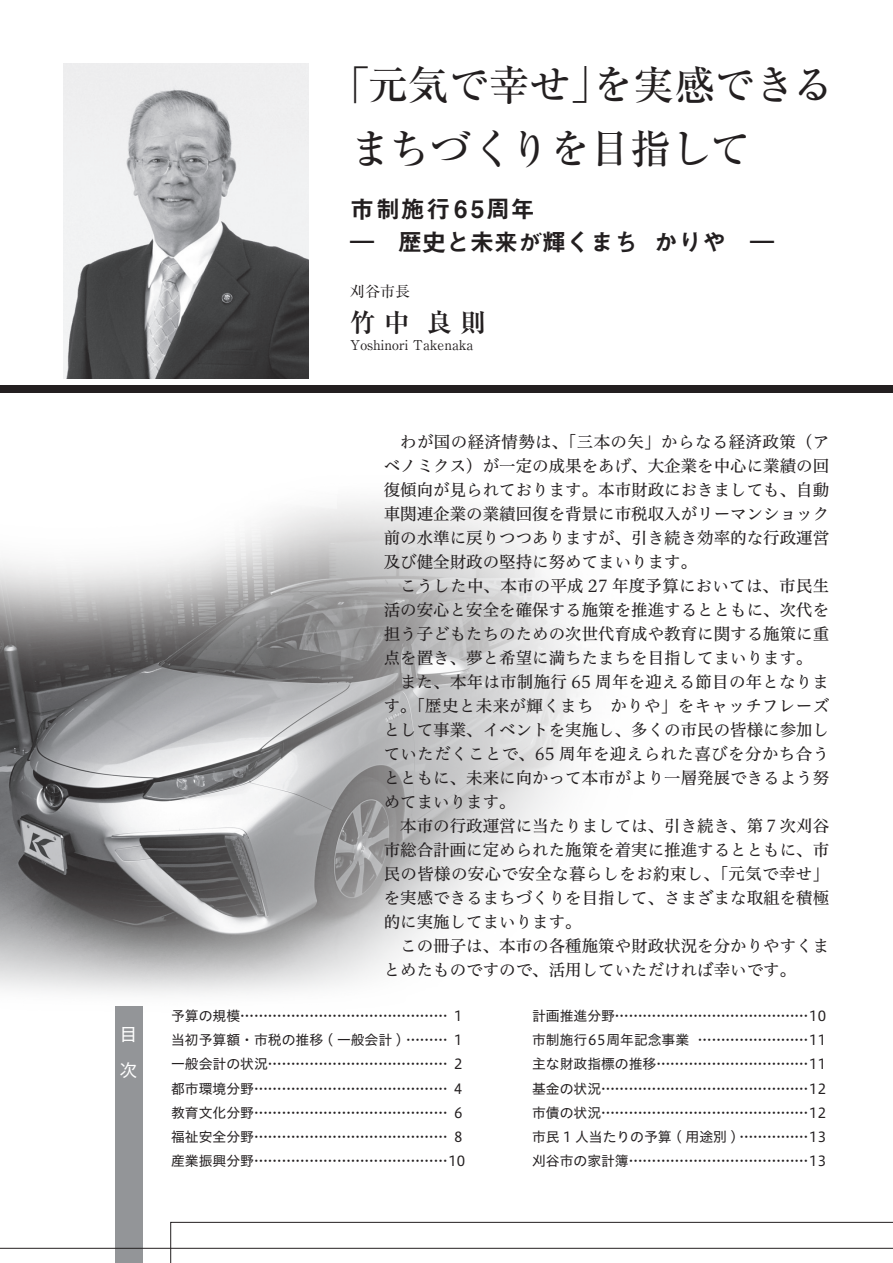
<style>
.page{position:relative;width:893px;height:1263px;background:#fff}
.page>*{position:absolute;margin:0;border:0;box-sizing:border-box;transform-origin:0 0}
.t1{font:500 40.5px/63px "Ryumin Pro";color:#231f20}
.t2{font:700 25.5px "Ryumin Pro";color:#231f20}
.t3{font:24px/33px "Midashi Go Pro MB31";color:#231f20}
.t4{font:18px/36px "Hiragino UD Sans Std N W4";color:#fff}
.t5{font:16.5px/24px "Hiragino UD Serif Std N W4";color:#231f20;text-align:justify}
.t6{font:15px "Ryumin Pro";color:#231f20}
.t7{font:13.8px/24.2px "Hiragino UD Sans Std N W4";color:#231f20;text-align:justify}
.t8{font:13.5px "Ryumin Pro";color:#231f20}
</style>
<div class="page">
<img style="left:0;top:501px;width:585px;height:523px">
<div style="left:115px;top:1007px;width:27px;height:256px;background:#939598"></div>
<img style="left:64px;top:64px;width:244px;height:314px">
<div style="left:0;top:386px;width:893px;height:7px;background:#231f20"></div>
<svg style="left:171px;top:1222px;width:722px;height:41px"></svg>
<hr style="left:0;top:1248px;width:893px;height:1px;background:#231f20">
<p class="t4" style="left:120px;top:1015px;width:19px">目次</p>
<h1 class="t1" style="left:350px;top:51px;width:485px;text-indent:-20px">「元気で幸せ」を実感できるまちづくりを目指して</h1>
<h3 class="t3" style="left:350px;top:190px;width:425px">市制施行65周年<br>―　歴史と未来が輝くまち かりや　―</h3>
<p class="t6" style="left:350px;top:279px;width:61px">刈谷市長</p>
<h2 class="t2" style="left:350px;top:302px;width:137px">竹 中 良 則</h2>
<p class="t8" style="left:350px;top:334px;width:125px">Yoshinori Takenaka</p>
<p class="t5" style="left:384px;top:429px;width:447px;text-indent:16px">わが国の経済情勢は、「三本の矢」からなる経済政策（アベノミクス）が一定の成果をあげ、大企業を中心に業績の回復傾向が見られております。本市財政におきましても、自動車関連企業の業績回復を背景に市税収入がリーマンショック前の水準に戻りつつありますが、引き続き効率的な行政運営及び健全財政の堅持に努めてまいります。</p>
<p class="t5" style="left:384px;top:573px;width:447px;text-indent:16px">こうした中、本市の平成 27 年度予算においては、市民生活の安心と安全を確保する施策を推進するとともに、次代を担う子どもたちのための次世代育成や教育に関する施策に重点を置き、夢と希望に満ちたまちを目指してまいります。</p>
<p class="t5" style="left:384px;top:669px;width:447px;text-indent:16px">また、本年は市制施行 65 周年を迎える節目の年となります。「歴史と未来が輝くまち　かりや」をキャッチフレーズとして事業、イベントを実施し、多くの市民の皆様に参加していただくことで、65 周年を迎えられた喜びを分かち合うとともに、未来に向かって本市がより一層発展できるよう努めてまいります。</p>
<p class="t5" style="left:384px;top:813px;width:447px;text-indent:16px">本市の行政運営に当たりましては、引き続き、第７次刈谷市総合計画に定められた施策を着実に推進するとともに、市民の皆様の安心で安全な暮らしをお約束し、「元気で幸せ」を実感できるまちづくりを目指して、さまざまな取組を積極的に実施してまいります。</p>
<p class="t5" style="left:384px;top:933px;width:447px;text-indent:16px">この冊子は、本市の各種施策や財政状況を分かりやすくまとめたものですので、活用していただければ幸いです。</p>
<p class="t7" style="left:171px;top:1003px;width:295px">予算の規模……………………………………… １当初予算額・市税の推移 ( 一般会計 )………… １一般会計の状況………………………………… ２都市環境分野…………………………………… ４教育文化分野…………………………………… ６福祉安全分野…………………………………… ８産業振興分野……………………………………10</p>
<p class="t7" style="left:532px;top:1003px;width:295px">計画推進分野……………………………………10市制施行65周年記念事業… ……………………11主な財政指標の推移……………………………11基金の状況………………………………………12市債の状況………………………………………12市民 1 人当たりの予算 ( 用途別 )………………13刈谷市の家計簿…………………………………13</p>
</div>
